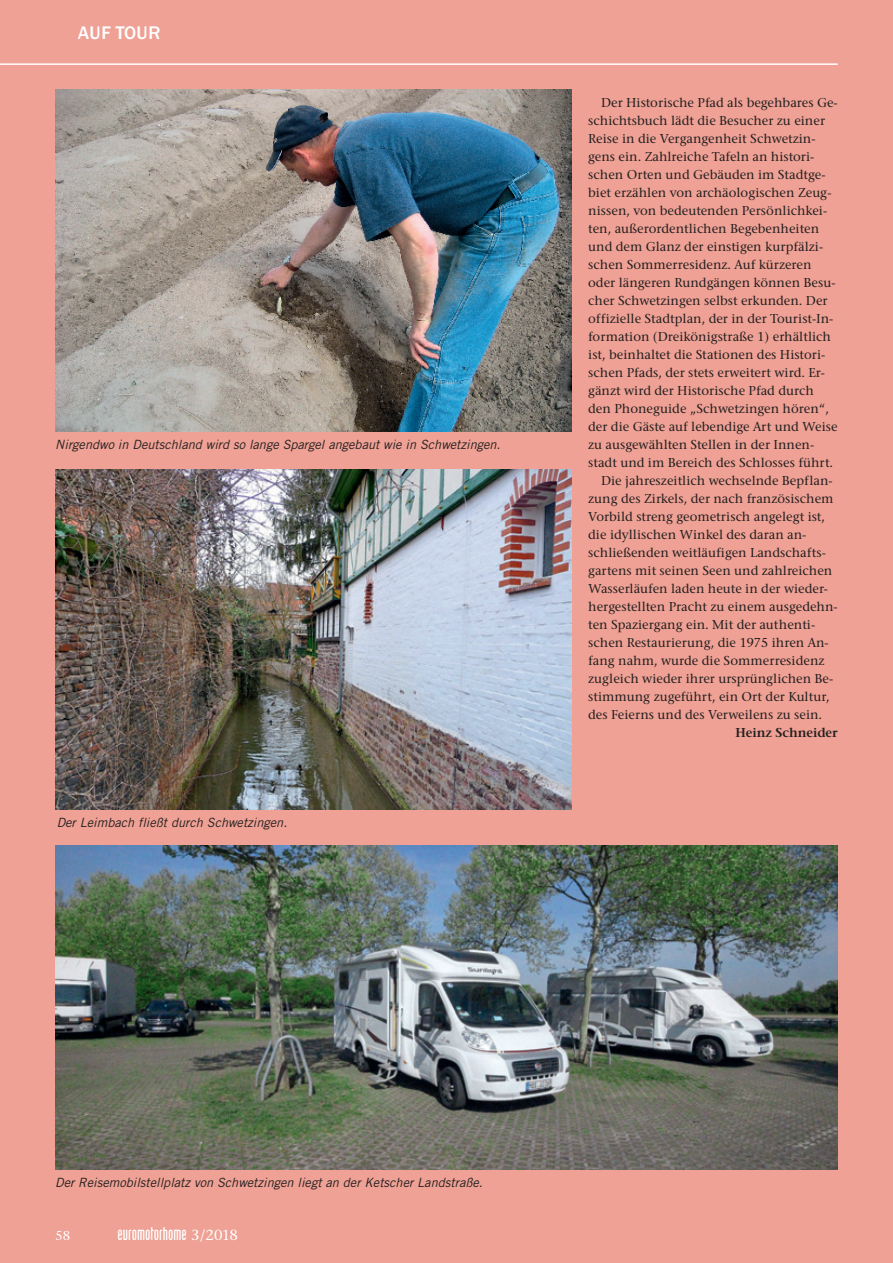
<style>
.page{position:relative;width:893px;height:1263px;background:#eea194}
.page>*{position:absolute;margin:0;border:0;box-sizing:border-box;transform-origin:0 0}
.t1{font:18px "Industria Solid";color:#fff}
.t2{font:500 18px "Franklin ITCBQ";letter-spacing:.02em;color:#fff}
.t3{font:500 13.5px "Stone Serif Itc T";color:#231f20}
.t4{font:13.5px "Stone Serif Itc T Semi";color:#231f20}
.t5{font:500 13.5px "Stone Serif Itc T";color:#fff}
.t6{font:italic 12.75px "Trade Gothic";color:#231f20}
.s1{font-family:"Stone Serif Itc T";font-weight:500;font-size:15.3px}
</style>
<div class="page">
<hr style="left:0;top:63px;width:838px;height:2px;background:#fff">
<img style="left:55px;top:89px;width:516px;height:342px">
<img style="left:55px;top:845px;width:783px;height:324px">
<img style="left:55px;top:469px;width:516px;height:340px">
<h1 class="t2" style="left:78px;top:26px;width:84px">AUF TOUR</h1>
<p class="t6" style="left:55px;top:440px;width:447px">Nirgendwo in Deutschland wird so lange Spargel angebaut wie in Schwetzingen.</p>
<p class="t6" style="left:57px;top:818px;width:232px">Der Leimbach fließt durch Schwetzingen.</p>
<p class="t3" style="left:601px;top:97px;width:238px">Der Historische Pfad als begehbares Ge-</p>
<p class="t3" style="left:588px;top:115px;width:238px">schichtsbuch lädt die Besucher zu einer</p>
<p class="t3" style="left:588px;top:133px;width:229px">Reise in die Vergangenheit Schwetzin-</p>
<p class="t3" style="left:588px;top:151px;width:228px">gens ein. Zahlreiche Tafeln an histori-</p>
<p class="t3" style="left:588px;top:169px;width:239px">schen Orten und Gebäuden im Stadtge-</p>
<p class="t3" style="left:588px;top:187px;width:245px">biet erzählen von archäologischen Zeug-</p>
<p class="t3" style="left:588px;top:205px;width:240px">nissen, von bedeutenden Persönlichkei-</p>
<p class="t3" style="left:588px;top:223px;width:232px">ten, außerordentlichen Begebenheiten</p>
<p class="t3" style="left:588px;top:241px;width:236px">und dem Glanz der einstigen kurpfälzi-</p>
<p class="t3" style="left:588px;top:259px;width:225px">schen Sommerresidenz. Auf kürzeren</p>
<p class="t3" style="left:588px;top:277px;width:249px">oder längeren Rundgängen können Besu-</p>
<p class="t3" style="left:588px;top:295px;width:241px">cher Schwetzingen selbst erkunden. Der</p>
<p class="t3" style="left:588px;top:313px;width:247px">offizielle Stadtplan, der in der Tourist-In-</p>
<p class="t3" style="left:588px;top:331px;width:244px">formation (Dreikönigstraße 1) erhältlich</p>
<p class="t3" style="left:588px;top:349px;width:239px">ist, beinhaltet die Stationen des Histori-</p>
<p class="t3" style="left:588px;top:367px;width:238px">schen Pfads, der stets erweitert wird. Er-</p>
<p class="t3" style="left:588px;top:385px;width:227px">gänzt wird der Historische Pfad durch</p>
<p class="t3" style="left:588px;top:403px;width:242px">den Phoneguide „Schwetzingen hören“,</p>
<p class="t3" style="left:588px;top:421px;width:251px">der die Gäste auf lebendige Art und Weise</p>
<p class="t3" style="left:588px;top:439px;width:227px">zu ausgewählten Stellen in der Innen-</p>
<p class="t3" style="left:588px;top:457px;width:246px">stadt und im Bereich des Schlosses führt.</p>
<p class="t3" style="left:601px;top:475px;width:233px">Die jahreszeitlich wechselnde Bepflan-</p>
<p class="t3" style="left:588px;top:493px;width:247px">zung des Zirkels, der nach französischem</p>
<p class="t3" style="left:588px;top:511px;width:238px">Vorbild streng geometrisch angelegt ist,</p>
<p class="t3" style="left:588px;top:529px;width:220px">die idyllischen Winkel des daran an-</p>
<p class="t3" style="left:588px;top:547px;width:239px">schließenden weitläufigen Landschafts-</p>
<p class="t3" style="left:588px;top:565px;width:246px">gartens mit seinen Seen und zahlreichen</p>
<p class="t3" style="left:588px;top:583px;width:241px">Wasserläufen laden heute in der wieder-</p>
<p class="t3" style="left:588px;top:601px;width:251px">hergestellten Pracht zu einem ausgedehn-</p>
<p class="t3" style="left:588px;top:619px;width:228px">ten Spaziergang ein. Mit der authenti-</p>
<p class="t3" style="left:588px;top:637px;width:242px">schen Restaurierung, die 1975 ihren An-</p>
<p class="t3" style="left:588px;top:655px;width:238px">fang nahm, wurde die Sommerresidenz</p>
<p class="t3" style="left:588px;top:673px;width:247px">zugleich wieder ihrer ursprünglichen Be-</p>
<p class="t3" style="left:588px;top:691px;width:243px">stimmung zugeführt, ein Ort der Kultur,</p>
<p class="t3" style="left:588px;top:709px;width:235px">des Feierns und des Verweilens zu sein.</p>
<p class="t4" style="left:735px;top:727px;width:104px">Heinz Schneider</p>
<p class="t6" style="left:55px;top:1178px;width:429px">Der Reisemobilstellplatz von Schwetzingen liegt an der Ketscher Landstraße.</p>
<p class="t5" style="left:55px;top:1229px;width:17px">58</p>
<h1 class="t1" style="left:118px;top:1227px;width:122px">euromotorhome <span class="s1">3/2018</span></h1>
</div>
